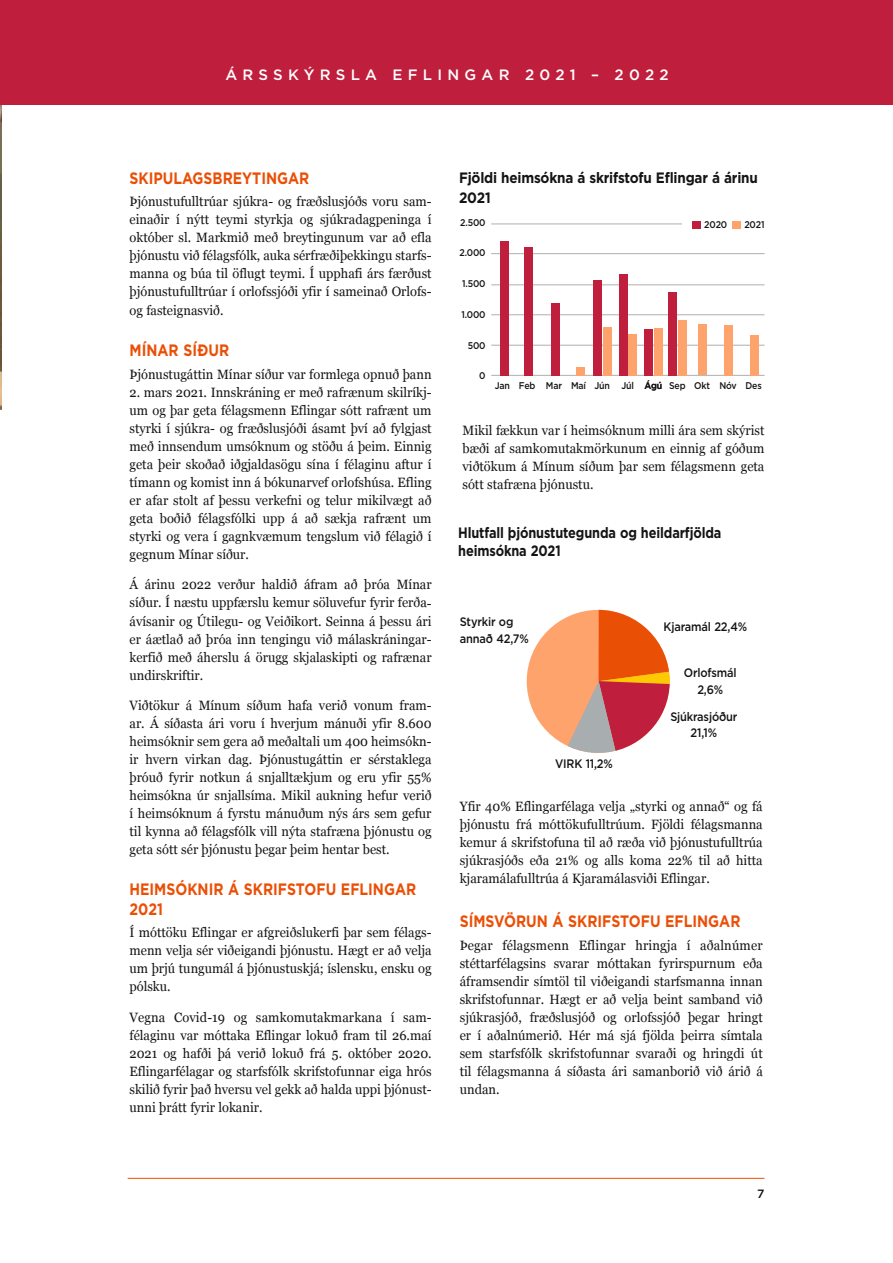
<style>
.page{position:relative;width:893px;height:1263px;background:#fff}
.page>*{position:absolute;margin:0;border:0;box-sizing:border-box;transform-origin:0 0}
.t1{font:700 16.5px/19.8px "Gotham";color:#ea4f06;scale:.85 1}
.t2{font:700 15px/18px "Gotham";letter-spacing:-.01em;color:#131413;scale:.85 1}
.t3{font:700 15px/20px "Gotham";letter-spacing:-.01em;color:#131413;scale:.9 1}
.t4{font:500 15px "Gotham";letter-spacing:.35em;color:#fff}
.t5{font:13.5px/18px "Georgia";color:#131413;text-align:justify;scale:.95 1}
.t6{font:500 12.3px/16.4px "Gotham";letter-spacing:-.015em;color:#131413;text-align:center;scale:.9 1}
.t7{font:500 12px "Gotham";color:#131413}
.t8{font:500 9.75px "Gotham";letter-spacing:-.015em;color:#131413;scale:.9 1}
</style>
<div class="page">
<hr style="left:128px;top:1178px;width:636px;height:1px;background:#ea4f06">
<img style="left:0;top:0;width:1px;height:410px">
<div style="left:1px;top:0;width:892px;height:105px;background:#bf1f3c"></div>
<div style="left:527px;top:610px;width:143px;height:143px;background:#ffa36d;border-radius:50%"></div>
<svg style="left:560px;top:610px;width:110px;height:143px"></svg>
<hr style="left:491px;top:253px;width:274px;height:1px;background:#afafb0">
<hr style="left:491px;top:345px;width:274px;height:1px;background:#afafb0">
<hr style="left:491px;top:224px;width:191px;height:1px;background:#afafb0">
<hr style="left:491px;top:284px;width:274px;height:1px;background:#afafb0">
<hr style="left:491px;top:314px;width:274px;height:1px;background:#afafb0">
<hr style="left:491px;top:375px;width:274px;height:1px;background:#afafb0">
<div style="left:552px;top:303px;width:8px;height:72px;background:#bf1f3c"></div>
<div style="left:524px;top:247px;width:8px;height:128px;background:#bf1f3c"></div>
<div style="left:603px;top:327px;width:8px;height:48px;background:#ffa36d"></div>
<div style="left:500px;top:241px;width:9px;height:134px;background:#bf1f3c"></div>
<div style="left:576px;top:367px;width:8px;height:8px;background:#ffa36d"></div>
<div style="left:594px;top:280px;width:8px;height:95px;background:#bf1f3c"></div>
<div style="left:629px;top:334px;width:8px;height:41px;background:#ffa36d"></div>
<div style="left:620px;top:274px;width:8px;height:101px;background:#bf1f3c"></div>
<div style="left:654px;top:328px;width:8px;height:47px;background:#ffa36d"></div>
<div style="left:645px;top:329px;width:8px;height:46px;background:#bf1f3c"></div>
<div style="left:678px;top:320px;width:8px;height:55px;background:#ffa36d"></div>
<div style="left:669px;top:292px;width:8px;height:83px;background:#bf1f3c"></div>
<div style="left:698px;top:324px;width:8px;height:51px;background:#ffa36d"></div>
<div style="left:724px;top:325px;width:8px;height:50px;background:#ffa36d"></div>
<div style="left:750px;top:335px;width:8px;height:40px;background:#ffa36d"></div>
<div style="left:693px;top:221px;width:8px;height:8px;background:#bf1f3c"></div>
<div style="left:733px;top:221px;width:8px;height:8px;background:#ffa36d"></div>
<p class="t4" style="left:225px;top:64px;width:445px">ÁRSSKÝRSLA EFLINGAR 2021 – 2022</p>
<p class="t1" style="left:130px;top:168px;width:213px">SKIPULAGSBREYTINGAR</p>
<p class="t5" style="left:130px;top:192px;width:319px">Þjónustufulltrúar sjúkra- og fræðslusjóðs voru sam&shy;einaðir í nýtt teymi styrkja og sjúkradagpeninga í október sl. Markmið með breytingunum var að efla þjónustu við félagsfólk, auka sérfræðiþekkingu starfs&shy;manna og búa til öflugt teymi. Í upphafi árs færðust þjónustufulltrúar í orlofssjóði yfir í sameinað Orlofs-</p>
<p class="t5" style="left:130px;top:301px;width:100px">og fasteignasvið.</p>
<p class="t1" style="left:130px;top:341px;width:119px">MÍNAR SÍÐUR</p>
<p class="t5" style="left:130px;top:364px;width:319px">Þjónustugáttin Mínar síður var formlega opnuð þann</p>
<p class="t5" style="left:130px;top:382px;width:319px">2. mars 2021. Innskráning er með rafrænum skilríkj&shy;um og þar geta félagsmenn Eflingar sótt rafrænt um styrki í sjúkra- og fræðslusjóði ásamt því að fylgjast með innsendum umsóknum og stöðu á þeim. Einnig geta þeir skoðað iðgjaldasögu sína í félaginu aftur í tímann og komist inn á bókunarvef orlofshúsa. Efling er afar stolt af þessu verkefni og telur mikilvægt að geta boðið félagsfólki upp á að sækja rafrænt um styrki og vera í gagnkvæmum tengslum við félagið í gegnum Mínar síður.</p>
<p class="t5" style="left:130px;top:575px;width:319px">Á árinu 2022 verður haldið áfram að þróa Mínar síður. Í næstu uppfærslu kemur söluvefur fyrir ferða&shy;ávísanir og Útilegu- og Veiðikort. Seinna á þessu ári er áætlað að þróa inn tengingu við málaskráningar&shy;kerfið með áherslu á örugg skjalaskipti og rafrænar undirskriftir.</p>
<p class="t5" style="left:130px;top:696px;width:319px">Viðtökur á Mínum síðum hafa verið vonum fram&shy;ar. Á síðasta ári voru í hverjum mánuði yfir 8.600 heimsóknir sem gera að meðaltali um 400 heimsókn&shy;ir hvern virkan dag. Þjónustugáttin er sérstaklega þróuð fyrir notkun á snjalltækjum og eru yfir 55% heimsókna úr snjallsíma. Mikil aukning hefur verið í heimsóknum á fyrstu mánuðum nýs árs sem gefur til kynna að félagsfólk vill nýta stafræna þjónustu og geta sótt sér þjónustu þegar þeim hentar best.</p>
<p class="t1" style="left:130px;top:879px;width:339px">HEIMSÓKNIR Á SKRIFSTOFU EFLINGAR<br>2021</p>
<p class="t5" style="left:130px;top:923px;width:319px">Í móttöku Eflingar er afgreiðslukerfi þar sem félags&shy;menn velja sér viðeigandi þjónustu. Hægt er að velja um þrjú tungumál á þjónustuskjá; íslensku, ensku og pólsku.</p>
<p class="t5" style="left:130px;top:1008px;width:320px">Vegna Covid-19 og samkomutakmarkana í sam&shy;félaginu var móttaka Eflingar lokuð fram til 26.maí 2021 og hafði þá verið lokuð frá 5. október 2020.<br>Eflingarfélagar og starfsfólk skrifstofunnar eiga hrós skilið fyrir það hversu vel gekk að halda uppi þjónust&shy;unni þrátt fyrir lokanir.</p>
<p class="t3" style="left:459px;top:168px;width:333px">Fjöldi heimsókna á skrifstofu Eflingar á árinu<br>2021</p>
<p class="t8" style="left:460px;top:217px;width:30px">2.500</p>
<p class="t8" style="left:704px;top:218px;width:27px">2020</p>
<p class="t8" style="left:744px;top:218px;width:24px">2021</p>
<p class="t8" style="left:459px;top:246px;width:30px">2.000</p>
<p class="t8" style="left:462px;top:278px;width:28px">1.500</p>
<p class="t8" style="left:461px;top:309px;width:28px">1.000</p>
<p class="t8" style="left:468px;top:339px;width:21px">500</p>
<p class="t8" style="left:479px;top:369px;width:9px">0</p>
<p class="t8" style="left:495px;top:379px;width:18px">Jan</p>
<p class="t8" style="left:519px;top:379px;width:271px">Feb Mar Maí Jún Júl Ágú Sep Okt Nóv Des</p>
<p class="t5" style="left:462px;top:421px;width:319px">Mikil fækkun var í heimsóknum milli ára sem skýrist bæði af samkomutakmörkunum en einnig af góðum viðtökum á Mínum síðum þar sem félagsmenn geta sótt stafræna þjónustu.</p>
<p class="t2" style="left:458px;top:524px;width:311px">Hlutfall þjónustutegunda og heildarfjölda heimsókna 2021</p>
<p class="t6" style="left:460px;top:614px;width:78px;text-align:left">Styrkir og annað 42,7%</p>
<p class="t6" style="left:555px;top:755px;width:66px">VIRK 11,2%</p>
<p class="t6" style="left:664px;top:618px;width:94px">Kjaramál 22,4%</p>
<p class="t6" style="left:684px;top:665px;width:60px">Orlofsmál<br>2,6%</p>
<p class="t6" style="left:670px;top:708px;width:76px">Sjúkrasjóður<br>21,1%</p>
<p class="t5" style="left:460px;top:796px;width:320px">Yfir 40% Eflingarfélaga velja „styrki og annað“ og fá þjónustu frá móttökufulltrúum. Fjöldi félagsmanna kemur á skrifstofuna til að ræða við þjónustufulltrúa sjúkrasjóðs eða 21% og alls koma 22% til að hitta kjaramálafulltrúa á Kjaramálasviði Eflingar.</p>
<p class="t1" style="left:460px;top:911px;width:332px">SÍMSVÖRUN Á SKRIFSTOFU EFLINGAR</p>
<p class="t5" style="left:460px;top:935px;width:320px">Þegar félagsmenn Eflingar hringja í aðalnúmer stéttarfélagsins svarar móttakan fyrirspurnum eða áframsendir símtöl til viðeigandi starfsmanna innan skrifstofunnar. Hægt er að velja beint samband við sjúkrasjóð, fræðslusjóð og orlofssjóð þegar hringt er í aðalnúmerið. Hér má sjá fjölda þeirra símtala sem starfsfólk skrifstofunnar svaraði og hringdi út til félagsmanna á síðasta ári samanborið við árið á undan.</p>
<p class="t7" style="left:757px;top:1186px;width:9px">7</p>
</div>
